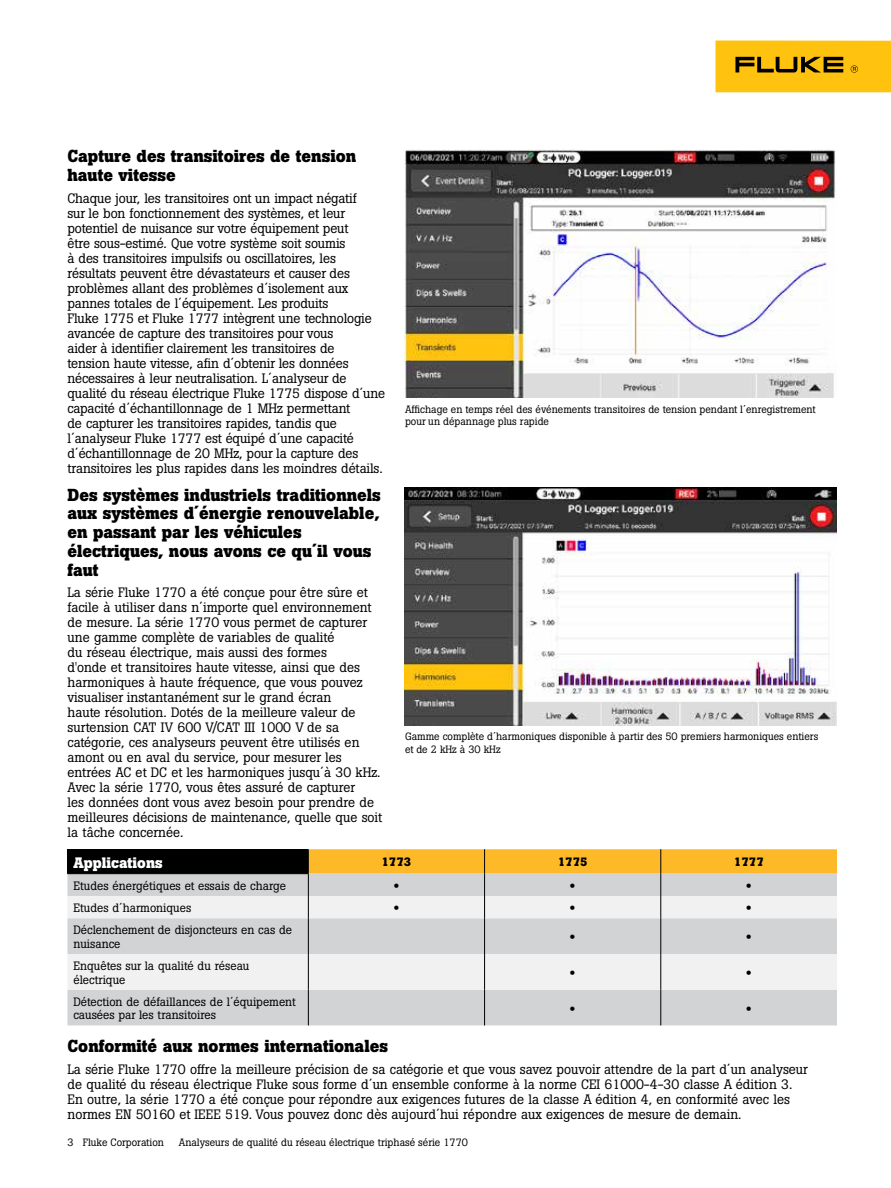
<style>
.page{position:relative;width:891px;height:1188px;background:#fff}
.page>*{position:absolute;margin:0;border:0;box-sizing:border-box;transform-origin:0 0}
.t1{font:700 17.25px/18.8px "Boton Pro";color:#000}
.t2{font:700 15px "Boton Pro";color:#fff}
.t3{font:13.5px/15px "Boton Pro";color:#000}
.t4{font:12px/13.5px "Boton Pro";color:#000}
.t5{font:700 12px "Boton Pro";color:#000}
.t6{font:12px "Helvetica Neue LT Pro";color:#000}
.t7{font:10.5px/12.6px "Boton Pro";color:#000}
</style>
<div class="page">
<div style="left:716px;top:40px;width:175px;height:52px;background:#ffc20e"></div>
<svg style="left:735px;top:57px;width:108px;height:15px"></svg>
<svg style="left:851px;top:65px;width:7px;height:8px"></svg>
<img style="left:405px;top:149px;width:431px;height:248px">
<img style="left:405px;top:488px;width:432px;height:237px">
<div style="left:68px;top:849px;width:240px;height:25px;background:#000"></div>
<div style="left:68px;top:874px;width:769px;height:151px;background:#d1d3d4"></div>
<svg style="left:68px;top:896px;width:769px;height:94px;fill:#f1f1f2"></svg>
<svg style="left:308px;top:849px;width:529px;height:69px"></svg>
<hr style="left:308px;top:918px;width:1px;height:36px;background:#000">
<hr style="left:484px;top:918px;width:1px;height:36px;background:#000">
<hr style="left:660px;top:918px;width:1px;height:36px;background:#000">
<hr style="left:308px;top:954px;width:1px;height:36px;background:#000">
<hr style="left:484px;top:954px;width:1px;height:36px;background:#000">
<hr style="left:660px;top:954px;width:1px;height:36px;background:#000">
<hr style="left:308px;top:990px;width:1px;height:35px;background:#000">
<hr style="left:484px;top:990px;width:1px;height:35px;background:#000">
<hr style="left:660px;top:990px;width:1px;height:35px;background:#000">
<hr style="left:68px;top:873px;width:241px;height:1px;background:#000">
<p class="t1" style="left:68px;top:147px;width:290px">Capture des transitoires de tension haute vitesse</p>
<p class="t3" style="left:68px;top:190px;width:319px">Chaque jour, les transitoires ont un impact négatif<br>sur le bon fonctionnement des systèmes, et leur potentiel de nuisance sur votre équipement peut<br>être sous-estimé. Que votre système soit soumis<br>à des transitoires impulsifs ou oscillatoires, les résultats peuvent être dévastateurs et causer des problèmes allant des problèmes d´isolement aux pannes totales de l´équipement. Les produits<br>Fluke 1775 et Fluke 1777 intègrent une technologie avancée de capture des transitoires pour vous<br>aider à identifier clairement les transitoires de<br>tension haute vitesse, afin d´obtenir les données nécessaires à leur neutralisation. L´analyseur de qualité du réseau électrique Fluke 1775 dispose d´une capacité d´échantillonnage de 1 MHz permettant<br>de capturer les transitoires rapides, tandis que l´analyseur Fluke 1777 est équipé d´une capacité d´échantillonnage de 20 MHz, pour la capture des transitoires les plus rapides dans les moindres détails.</p>
<p class="t1" style="left:68px;top:485px;width:315px">Des systèmes industriels traditionnels aux systèmes d´énergie renouvelable, en passant par les véhicules électriques, nous avons ce qu´il vous faut</p>
<p class="t3" style="left:68px;top:585px;width:317px">La série Fluke 1770 a été conçue pour être sûre et facile à utiliser dans n´importe quel environnement de mesure. La série 1770 vous permet de capturer une gamme complète de variables de qualité<br>du réseau électrique, mais aussi des formes<br>d'onde et transitoires haute vitesse, ainsi que des harmoniques à haute fréquence, que vous pouvez visualiser instantanément sur le grand écran<br>haute résolution. Dotés de la meilleure valeur de surtension CAT IV 600 V/CAT III 1000 V de sa catégorie, ces analyseurs peuvent être utilisés en amont ou en aval du service, pour mesurer les entrées AC et DC et les harmoniques jusqu´à 30 kHz.<br>Avec la série 1770, vous êtes assuré de capturer<br>les données dont vous avez besoin pour prendre de meilleures décisions de maintenance, quelle que soit la tâche concernée.</p>
<p class="t7" style="left:405px;top:403px;width:412px">Affichage en temps réel des événements transitoires de tension pendant l´enregistrement pour un dépannage plus rapide</p>
<p class="t7" style="left:405px;top:731px;width:415px">Gamme complète d´harmoniques disponible à partir des 50 premiers harmoniques entiers et de 2 kHz à 30 kHz</p>
<p class="t2" style="left:74px;top:853px;width:91px">Applications</p>
<p class="t5" style="left:381px;top:854px;width:31px">1773</p>
<p class="t5" style="left:558px;top:854px;width:31px">1775</p>
<p class="t5" style="left:734px;top:854px;width:31px">1777</p>
<p class="t4" style="left:73px;top:879px;width:214px">Etudes énergétiques et essais de charge</p>
<p class="t6" style="left:393px;top:878px;width:7px">•</p>
<p class="t6" style="left:570px;top:878px;width:7px">•</p>
<p class="t6" style="left:746px;top:878px;width:7px">•</p>
<p class="t4" style="left:73px;top:901px;width:119px">Etudes d´harmoniques</p>
<p class="t6" style="left:393px;top:901px;width:7px">•</p>
<p class="t6" style="left:570px;top:901px;width:7px">•</p>
<p class="t6" style="left:746px;top:901px;width:7px">•</p>
<p class="t4" style="left:73px;top:924px;width:220px">Déclenchement de disjoncteurs en cas de nuisance</p>
<p class="t6" style="left:570px;top:930px;width:7px">•</p>
<p class="t6" style="left:746px;top:930px;width:7px">•</p>
<p class="t4" style="left:73px;top:959px;width:178px">Enquêtes sur la qualité du réseau électrique</p>
<p class="t6" style="left:570px;top:965px;width:7px">•</p>
<p class="t6" style="left:746px;top:965px;width:7px">•</p>
<p class="t4" style="left:73px;top:995px;width:224px">Détection de défaillances de l´équipement causées par les transitoires</p>
<p class="t6" style="left:570px;top:1001px;width:7px">•</p>
<p class="t6" style="left:746px;top:1001px;width:7px">•</p>
<p class="t1" style="left:68px;top:1036px;width:322px">Conformité aux normes internationales</p>
<p class="t3" style="left:68px;top:1061px;width:742px">La série Fluke 1770 offre la meilleure précision de sa catégorie et que vous savez pouvoir attendre de la part d´un analyseur de qualité du réseau électrique Fluke sous forme d´un ensemble conforme à la norme CEI 61000-4-30 classe A édition 3.<br>En outre, la série 1770 a été conçue pour répondre aux exigences futures de la classe A édition 4, en conformité avec les normes EN 50160 et IEEE 519. Vous pouvez donc dès aujourd´hui répondre aux exigences de mesure de demain.</p>
<p class="t7" style="left:68px;top:1136px;width:98px">3 Fluke Corporation</p>
<p class="t7" style="left:179px;top:1136px;width:291px">Analyseurs de qualité du réseau électrique triphasé série 1770</p>
</div>
